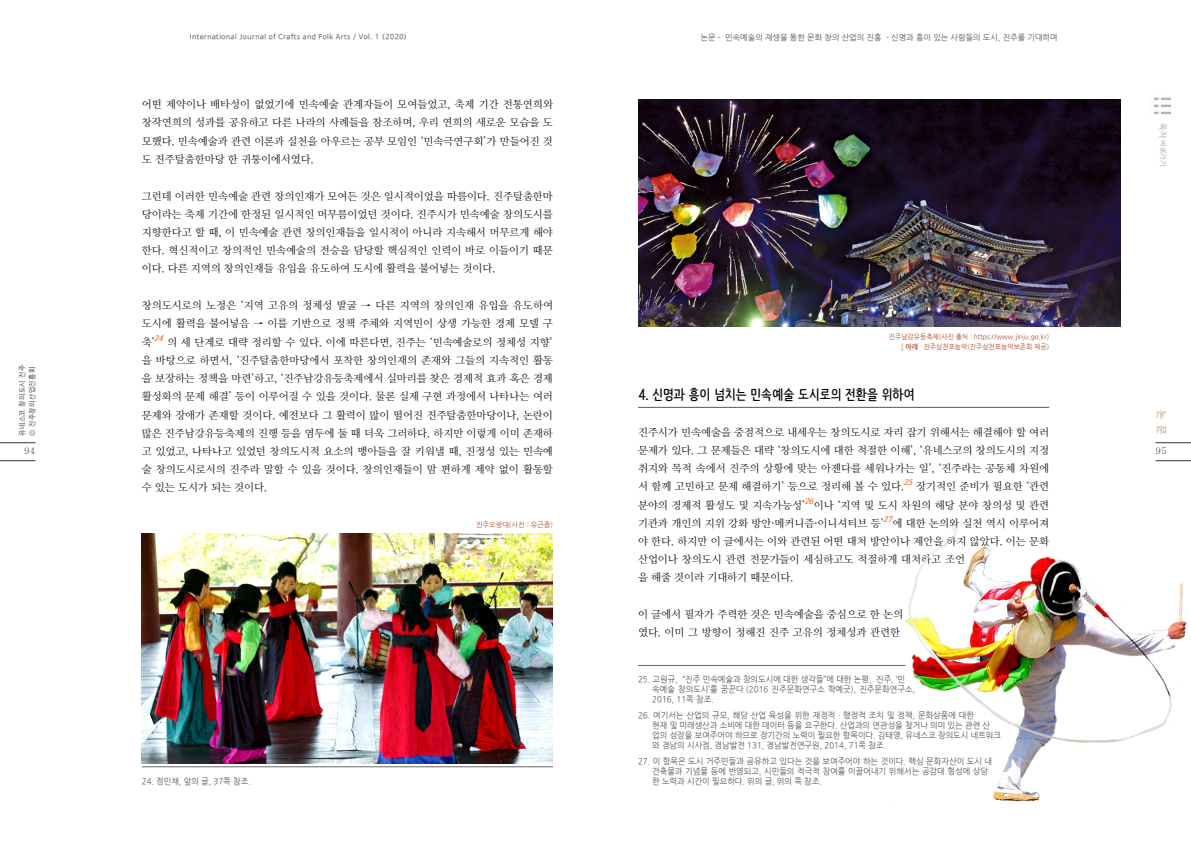
<style>
.page{position:relative;width:1191px;height:842px;background:#fff}
.page>*{position:absolute;margin:0;border:0;box-sizing:border-box;transform-origin:0 0}
.본문-소제목{font:700 14px "Nanum Barunpen";letter-spacing:.01em;color:#000}
.본문{font:10.5px/18.2px "Nanum Myeongjo";color:#000;text-align:justify}
.오른쪽_페이지번호_위_세로_카테고리{font:700 10px "Nanum Gothic";color:#d7a795}
.t1{font:500 9px "Adobe Myungjo Std";color:#333}
.각주{font:8.5px/10px "Nanum Gothic";color:#565759;scale:.95 1}
.본문-오른쪽페이지_위_카테고리{font:8px "Nanum Gothic";color:#565759}
.본문-2{font:italic 800 8px "Nanum Myeongjo";color:#ec6715}
.t2{font:7px/10px "Nanum Barun Gothic";letter-spacing:.075em;color:#565759}
.그림번호{font:7px "Nanum Gothic";color:#b04f2b;scale:.95 1}
.그림번호-2{font:7px "Nanum Gothic";color:#b04f2b}
.t3{font:700 7px "Nanum Gothic OTF Eco";color:#ababac}
.s1{font-size:8px}
.s2{font-weight:700}
</style>
<div class="page">
<hr style="left:0;top:460px;width:35px;height:1px;background:#333">
<hr style="left:0;top:442px;width:35px;height:1px;background:#333">
<hr style="left:1155px;top:460px;width:36px;height:1px;background:#333">
<hr style="left:1155px;top:442px;width:36px;height:1px;background:#333">
<img style="left:1153px;top:97px;width:17px;height:17px">
<hr style="left:638px;top:407px;width:411px;height:1px;background:#565759">
<hr style="left:638px;top:665px;width:267px;height:1px;background:#666">
<hr style="left:142px;top:767px;width:411px;height:1px;background:#666">
<img style="left:892px;top:526px;width:295px;height:277px">
<img style="left:638px;top:99px;width:482px;height:228px">
<img style="left:142px;top:533px;width:411px;height:231px">
<p class="t2" style="left:190px;top:32px;width:219px">International Journal of Crafts and Folk Arts / Vol. 1 (2020)</p>
<p class="본문-오른쪽페이지_위_카테고리" style="left:700px;top:33px;width:358px">논문 - 민속예술의 재생을 통한 문화 창의 산업의 진흥 - 신명과 흥이 있는 사람들의 도시, 진주를 기대하며</p>
<p class="본문" style="left:142px;top:95px;width:413px">어떤 제약이나 배타성이 없었기에 민속예술 관계자들이 모여들었고, 축제 기간 전통연희와 창작연희의 성과를 공유하고 다른 나라의 사례들을 참조하며, 우리 연희의 새로운 모습을 도 모했다. 민속예술과 관련 이론과 실천을 아우르는 공부 모임인 ‘민속극연구회’가 만들어진 것 도 진주탈춤한마당 한 귀퉁이에서였다.</p>
<p class="본문" style="left:142px;top:187px;width:413px">그런데 이러한 민속예술 관련 창의인재가 모여든 것은 일시적이었을 따름이다. 진주탈춤한마 당이라는 축제 기간에 한정된 일시적인 머무름이었던 것이다. 진주시가 민속예술 창의도시를 지향한다고 할 때, 이 민속예술 관련 창의인재들을 일시적이 아니라 지속해서 머무르게 해야 한다. 혁신적이고 창의적인 민속예술의 전승을 담당할 핵심적인 인력이 바로 이들이기 때문 이다. 다른 지역의 창의인재들 유입을 유도하여 도시에 활력을 불어넣는 것이다.</p>
<p class="본문" style="left:142px;top:296px;width:413px">창의도시로의 노정은 ‘지역 고유의 정체성 발굴 → 다른 지역의 창의인재 유입을 유도하여 도시에 활력을 불어넣음 → 이를 기반으로 정책 주체와 지역민이 상생 가능한 경제 모델 구 축’</p>
<p class="t3" style="left:1166px;top:123px;width:45px;rotate:90deg"><span class="s1">목차</span> 바로가기</p>
<p class="그림번호" style="left:889px;top:333px;width:170px">진주남강유등축제(사진 출처 : https://www.jinju.go.kr)</p>
<p class="그림번호" style="left:900px;top:343px;width:158px"><span class="s2">↓ 아래</span> 진주삼천포농악(진주삼천포농악보존회 제공)</p>
<p class="본문-2" style="left:154px;top:333px;width:13px">24</p>
<p class="본문" style="left:142px;top:333px;width:413px;text-indent:25px">의 세 단계로 대략 정리할 수 있다. 이에 따른다면, 진주는 ‘민속예술로의 정체성 지향’ 을 바탕으로 하면서, ‘진주탈춤한마당에서 포착한 창의인재의 존재와 그들의 지속적인 활동 을 보장하는 정책을 마련’하고, ‘진주남강유등축제에서 실마리를 찾은 경제적 효과 혹은 경제 활성화의 문제 해결’ 등이 이루어질 수 있을 것이다. 물론 실제 구현 과정에서 나타나는 여러 문제와 장애가 존재할 것이다. 예전보다 그 활력이 많이 떨어진 진주탈춤한마당이나, 논란이 많은 진주남강유등축제의 진행 등을 염두에 둘 때 더욱 그러하다. 하지만 이렇게 이미 존재하 고 있었고, 나타나고 있었던 창의도시적 요소의 맹아들을 잘 키워낼 때, 진정성 있는 민속예 술 창의도시로서의 진주라 말할 수 있을 것이다. 창의인재들이 맘 편하게 제약 없이 활동할 수 있는 도시가 되는 것이다.</p>
<p class="t2" style="left:17px;top:436px;width:73px;rotate:-90deg">유네스코 창의도시 진주 © 진주창의산업진흥회</p>
<p class="본문-소제목" style="left:638px;top:385px;width:278px">4. 신명과 흥이 넘치는 민속예술 도시로의 전환을 위하여</p>
<p class="본문" style="left:638px;top:423px;width:412px">진주시가 민속예술을 중점적으로 내세우는 창의도시로 자리 잡기 위해서는 해결해야 할 여러 문제가 있다. 그 문제들은 대략 ‘창의도시에 대한 적절한 이해’, ‘유네스코의 창의도시의 지정 취지와 목적 속에서 진주의 상황에 맞는 아젠다를 세워나가는 일’, ‘진주라는 공동체 차원에 서 함께 고민하고 문제 해결하기’ 등으로 정리해 볼 수 있다.</p>
<p class="오른쪽_페이지번호_위_세로_카테고리" style="left:1166px;top:410px;width:26px;rotate:90deg">논 문</p>
<p class="t1" style="left:24px;top:446px;width:13px">94</p>
<p class="t1" style="left:1155px;top:446px;width:13px">95</p>
<p class="본문-2" style="left:903px;top:478px;width:13px">25</p>
<p class="본문" style="left:916px;top:477px;width:134px">장기적인 준비가 필요한 ‘관련</p>
<p class="각주" style="left:142px;top:776px;width:116px">24. 정민채, 앞의 글, 37쪽 참조.</p>
<p class="그림번호-2" style="left:476px;top:522px;width:78px">진주오광대(사진 : 유근종)</p>
<p class="본문" style="left:638px;top:496px;width:169px">분야의 경제적 활성도 및 지속가능성’</p>
<p class="본문-2" style="left:804px;top:496px;width:13px">26</p>
<p class="본문" style="left:638px;top:496px;width:412px;text-indent:176px">이나 ‘지역 및 도시 차원의 해당 분야 창의성 및 관련 기관과 개인의 지위 강화 방안·메커니즘·이니셔티브 등’</p>
<p class="본문-2" style="left:883px;top:514px;width:13px">27</p>
<p class="본문" style="left:638px;top:514px;width:412px;text-align:left;text-indent:254px">에 대한 논의와 실천 역시 이루어져 야 한다. 하지만 이 글에서는 이와 관련된 어떤 대처 방안이나 제안을 하지 않았다. 이는 문화 산업이나 창의도시 관련 전문가들이 세심하고도 적절하게 대처하고 조언<br>을 해줄 것이라 기대하기 때문이다.</p>
<p class="본문" style="left:638px;top:605px;width:266px">이 글에서 필자가 주력한 것은 민속예술을 중심으로 한 논의 였다. 이미 그 방향이 정해진 진주 고유의 정체성과 관련한</p>
<p class="각주" style="left:652px;top:675px;width:276px;text-indent:-14px">25. 고원규, “진주 민속예술과 창의도시에 대한 생각들”에 대한 논평, 진주, ‘민 속예술 창의도시’를 꿈꾼다 (2016 진주문화연구소 학예굿), 진주문화연구소,<br>2016, 11쪽 참조.</p>
<p class="각주" style="left:652px;top:710px;width:369px;text-indent:-14px">26. 여기서는 산업의 규모, 해당 산업 육성을 위한 재정적ㆍ행정적 조치 및 정책, 문화상품에 대한<br>현재 및 미래생산과 소비에 대한 데이터 등을 요구한다. 산업과의 연관성을 찾거나 의미 있는 관련 산 업의 성장을 보여주어야 하므로 장기간의 노력이 필요한 항목이다. 김태영, 유네스코 창의도시 네트워크 와 경남의 시사점, 경남발전 131, 경남발전연구원, 2014, 71쪽 참조.</p>
<p class="각주" style="left:652px;top:756px;width:359px;text-indent:-14px">27. 이 항목은 도시 거주민들과 공유하고 있다는 것을 보여주어야 하는 것이다. 핵심 문화자산이 도시 내 건축물과 기념물 등에 반영되고, 시민들의 적극적 참여를 이끌어내기 위해서는 공감대 형성에 상당 한 노력과 시간이 필요하다. 위의 글, 위의 쪽 참조.</p>
</div>
